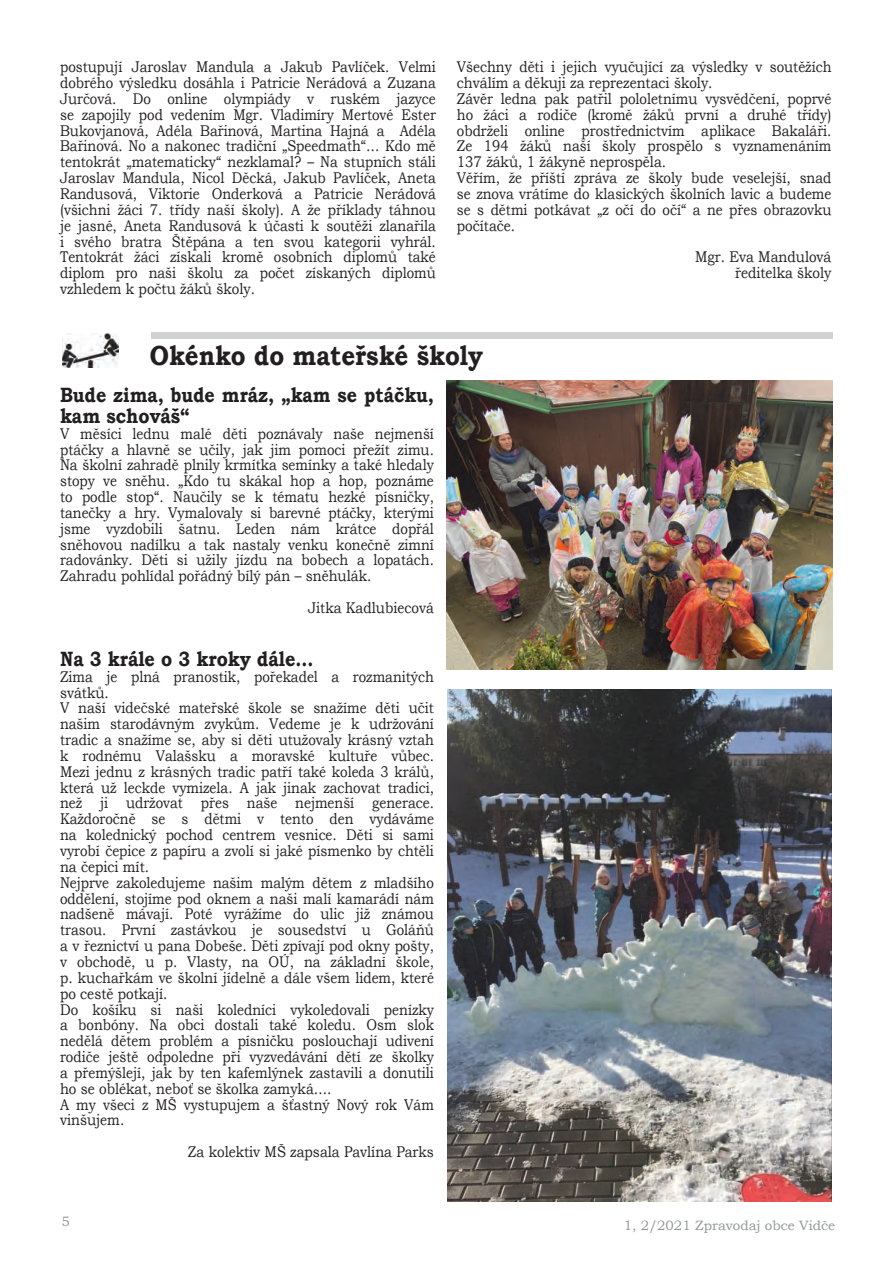
<style>
.page{position:relative;width:893px;height:1263px;background:#fff}
.page>*{position:absolute;margin:0;border:0;box-sizing:border-box;transform-origin:0 0}
.t1{font:700 27.6px "Bookman Old Style";color:#231f20;scale:.87 1}
.t2{font:700 20.7px/21.1px "Bookman Old Style";color:#231f20;scale:.86 1}
.t3{font:700 20.7px "Bookman Old Style";color:#231f20;scale:.87 1}
.t4{font:15.45px/15.9px "Bookman Old Style";color:#231f20;text-align:justify;scale:.86 1}
.t5{font:15.45px/15.9px "Bookman Old Style";color:#231f20;text-align:right;scale:.87 1}
.t6{font:13.5px "Bookman Old Style";color:#939598}
</style>
<div class="page">
<div style="left:152px;top:333px;width:681px;height:6px;background:#d1d2d4"></div>
<img style="left:63px;top:333px;width:55px;height:35px">
<img style="left:447px;top:381px;width:386px;height:289px">
<img style="left:447px;top:689px;width:385px;height:512px">
<p class="t4" style="left:60px;top:59px;width:438px">postupují Jaroslav Mandula a Jakub Pavlíček. Velmi dobrého výsledku dosáhla i Patricie Nerádová a Zuzana Jurčová. Do online olympiády v ruském jazyce se zapojily pod vedením Mgr. Vladimíry Mertové Ester Bukovjanová, Adéla Bařinová, Martina Hajná a Adéla Bařinová. No a nakonec tradiční „Speedmath“… Kdo mě tentokrát „matematicky“ nezklamal? – Na stupních stáli Jaroslav Mandula, Nicol Děcká, Jakub Pavlíček, Aneta Randusová, Viktorie Onderková a Patricie Nerádová (všichni žáci 7. třídy naší školy). A že příklady táhnou je jasné, Aneta Randusová k účasti k soutěži zlanařila i svého bratra Štěpána a ten svou kategorii vyhrál.<br>Tentokrát žáci získali kromě osobních diplomů také diplom pro naši školu za počet získaných diplomů vzhledem k počtu žáků školy.</p>
<p class="t4" style="left:457px;top:59px;width:437px;text-align:left">Všechny děti i jejich vyučující za výsledky v soutěžích chválím a děkuji za reprezentaci školy.<br>Závěr ledna pak patřil pololetnímu vysvědčení, poprvé ho žáci a rodiče (kromě žáků první a druhé třídy) obdrželi online prostřednictvím aplikace Bakaláři.<br>Ze 194 žáků naší školy prospělo s vyznamenáním 137 žáků, 1 žákyně neprospěla.<br>Věřím, že příští zpráva ze školy bude veselejší, snad se znova vrátíme do klasických školních lavic a budeme se s dětmi potkávat „z očí do očí“ a ne přes obrazovku počítače.</p>
<p class="t5" style="left:695px;top:249px;width:158px">Mgr. Eva Mandulová ředitelka školy</p>
<h1 class="t1" style="left:150px;top:335px;width:384px">Okénko do mateřské školy</h1>
<h2 class="t2" style="left:60px;top:384px;width:436px">Bude zima, bude mráz, „kam se ptáčku, kam schováš“</h2>
<p class="t4" style="left:60px;top:425px;width:436px">V měsíci lednu malé děti poznávaly naše nejmenší ptáčky a hlavně se učily, jak jim pomoci přežít zimu.<br>Na školní zahradě plnily krmítka semínky a také hledaly stopy ve sněhu. „Kdo tu skákal hop a hop, poznáme to podle stop“. Naučily se k tématu hezké písničky, tanečky a hry. Vymalovaly si barevné ptáčky, kterými jsme vyzdobili šatnu. Leden nám krátce dopřál sněhovou nadílku a tak nastaly venku konečně zimní radovánky. Děti si užily jízdu na bobech a lopatách.<br>Zahradu pohlídal pořádný bílý pán – sněhulák.</p>
<p class="t5" style="left:308px;top:600px;width:146px">Jitka Kadlubiecová</p>
<h2 class="t3" style="left:60px;top:644px;width:293px">Na 3 krále o 3 kroky dále…</h2>
<p class="t4" style="left:60px;top:668px;width:436px;text-align:left">Zima je plná pranostik, pořekadel a rozmanitých svátků.<br>V naší videčské mateřské škole se snažíme děti učit našim starodávným zvykům. Vedeme je k udržování tradic a snažíme se, aby si děti utužovaly krásný vztah k rodnému Valašsku a moravské kultuře vůbec.<br>Mezi jednu z krásných tradic patří také koleda 3 králů, která už leckde vymizela. A jak jinak zachovat tradici, než ji udržovat přes naše nejmenší generace.<br>Každoročně se s dětmi v tento den vydáváme na kolednický pochod centrem vesnice. Děti si sami vyrobí čepice z papíru a zvolí si jaké písmenko by chtěli na čepici mít.<br>Nejprve zakoledujeme našim malým dětem z mladšího oddělení, stojíme pod oknem a naši malí kamarádí nám nadšeně mávají. Poté vyrážíme do ulic již známou trasou. První zastávkou je sousedství u Goláňů a v řeznictví u pana Dobeše. Děti zpívají pod okny pošty, v obchodě, u p. Vlasty, na OÚ, na základní škole, p. kuchařkám ve školní jídelně a dále všem lidem, které po cestě potkají.<br>Do košíku si naši koledníci vykoledovali penízky a bonbóny. Na obci dostali také koledu. Osm slok nedělá dětem problém a písničku poslouchají udivení rodiče ještě odpoledne při vyzvedávání dětí ze školky a přemýšlejí, jak by ten kafemlýnek zastavili a donutili ho se oblékat, neboť se školka zamyká….<br>A my všeci z MŠ vystupujem a šťastný Nový rok Vám vinšujem.</p>
<p class="t5" style="left:188px;top:1144px;width:284px">Za kolektiv MŠ zapsala Pavlína Parks</p>
<p class="t6" style="left:61px;top:1212px;width:10px">5</p>
<p class="t6" style="left:624px;top:1216px;width:213px">1, 2/2021 Zpravodaj obce Vidče</p>
</div>
